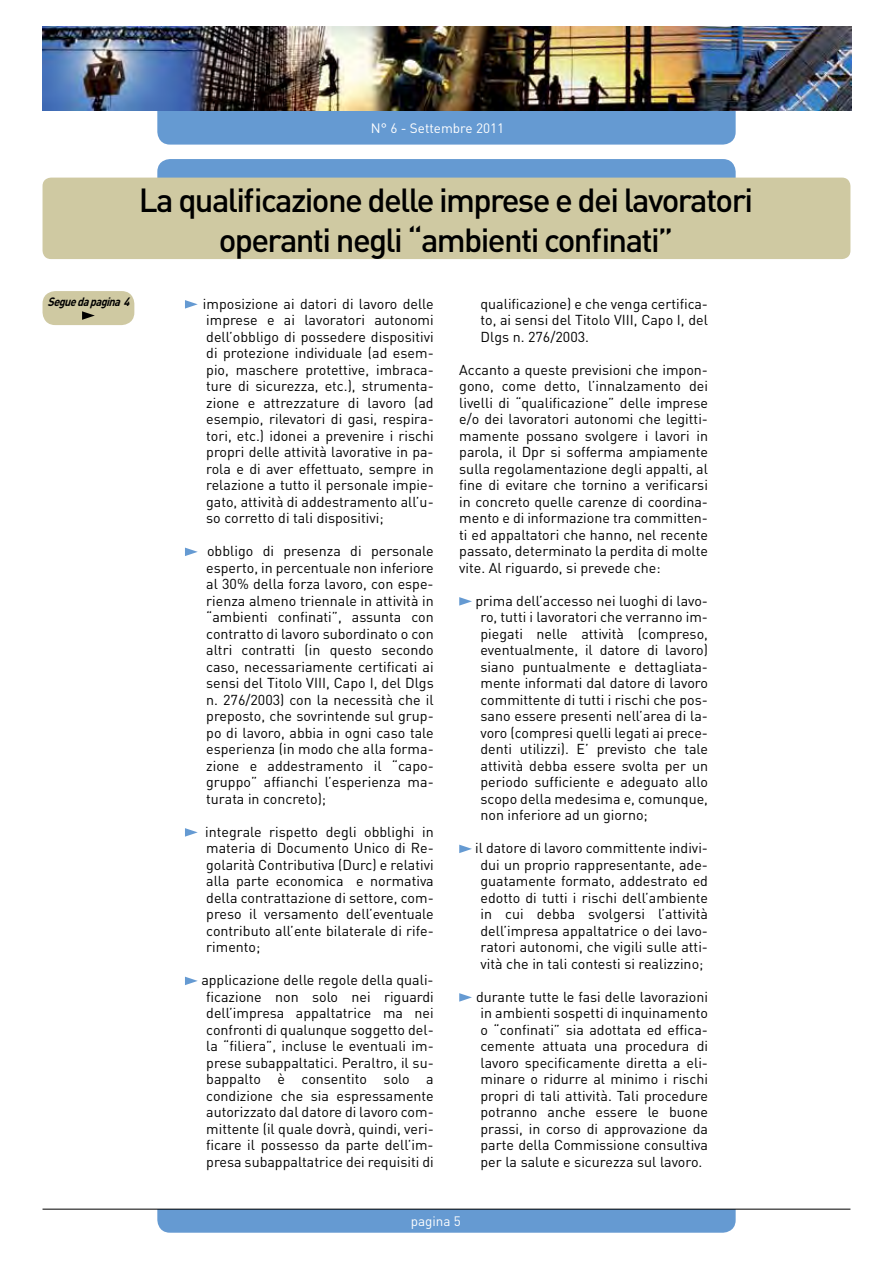
<style>
.page{position:relative;width:893px;height:1263px;background:#fff}
.page>*{position:absolute;margin:0;border:0;box-sizing:border-box;transform-origin:0 0}
.t1{font:500 33px/39.6px "DIN";letter-spacing:-.05em;color:#000;text-align:center}
.t2{font:14.25px/16.5px "DIN";color:#000;text-align:justify}
.t3{font:13.5px "DIN";color:#fff}
.t4{font:italic 700 12px "DIN";color:#000;scale:.9 1}
</style>
<div class="page">
<div style="left:157px;top:1165px;width:579px;height:68px;background:#659ad2;border-radius:13px"></div>
<div style="left:142px;top:1151px;width:608px;height:58px;background:#fff"></div>
<div style="left:157px;top:159px;width:579px;height:68px;background:#659ad2;border-radius:13px"></div>
<div style="left:157px;top:77px;width:579px;height:68px;background:#659ad2;border-radius:13px"></div>
<hr style="left:43px;top:1209px;width:807px;height:1px;background:#000">
<img style="left:43px;top:26px;width:808px;height:84px">
<svg style="left:185px;top:300px;width:13px;height:9px"></svg>
<svg style="left:185px;top:548px;width:13px;height:8px"></svg>
<svg style="left:185px;top:828px;width:13px;height:9px"></svg>
<svg style="left:185px;top:977px;width:13px;height:8px"></svg>
<svg style="left:459px;top:597px;width:13px;height:9px"></svg>
<svg style="left:459px;top:845px;width:13px;height:8px"></svg>
<svg style="left:459px;top:993px;width:13px;height:9px"></svg>
<div style="left:43px;top:291px;width:91px;height:34px;background:#cfc9a2;border-radius:13px"></div>
<svg style="left:82px;top:311px;width:13px;height:9px"></svg>
<div style="left:43px;top:178px;width:807px;height:81px;background:#cfc9a2;border-radius:9px"></div>
<p class="t3" style="left:371px;top:120px;width:135px">N° 6 - Settembre 2011</p>
<h1 class="t1" style="left:139px;top:179px;width:616px">La qualificazione delle imprese e dei lavoratori operanti negli “ambienti confinati”</h1>
<p class="t4" style="left:48px;top:294px;width:97px">Seguedapagina4</p>
<p class="t2" style="left:203px;top:295px;width:232px">imposizione ai datori di lavoro delle imprese e ai lavoratori autonomi dell’obbligo di possedere dispositivi di protezione individuale (ad esem&shy;pio, maschere protettive, imbraca&shy;ture di sicurezza, etc.), strumenta&shy;zione e attrezzature di lavoro (ad esempio, rilevatori di gasi, respira&shy;tori, etc.) idonei a prevenire i rischi propri delle attività lavorative in pa&shy;rola e di aver effettuato, sempre in relazione a tutto il personale impie&shy;gato, attività di addestramento all’u&shy;so corretto di tali dispositivi;</p>
<p class="t2" style="left:206px;top:542px;width:229px">obbligo di presenza di personale esperto, in percentuale non inferiore al 30% della forza lavoro, con espe&shy;rienza almeno triennale in attività in “ambienti confinati”, assunta con contratto di lavoro subordinato o con altri contratti (in questo secondo caso, necessariamente certificati ai sensi del Titolo VIII, Capo I, del Dlgs n. 276/2003) con la necessità che il preposto, che sovrintende sul grup&shy;po di lavoro, abbia in ogni caso tale esperienza (in modo che alla forma&shy;zione e addestramento il “capo&shy;gruppo” affianchi l’esperienza ma&shy;turata in concreto);</p>
<p class="t2" style="left:205px;top:823px;width:230px">integrale rispetto degli obblighi in materia di Documento Unico di Re&shy;golarità Contributiva (Durc) e relativi alla parte economica e normativa della contrattazione di settore, com&shy;preso il versamento dell’eventuale contributo all’ente bilaterale di rife&shy;rimento;</p>
<p class="t2" style="left:201px;top:971px;width:234px;text-align:center">applicazione delle regole della quali&shy;ficazione non solo nei riguardi dell’impresa appaltatrice ma nei confronti di qualunque soggetto del&shy;la “filiera”, incluse le eventuali im&shy;prese subappaltatici. Peraltro, il su&shy;bappalto è consentito solo a condizione che sia espressamente autorizzato dal datore di lavoro com&shy;mittente (il quale dovrà, quindi, veri&shy;ficare il possesso da parte dell’im&shy;presa subappaltatrice dei requisiti di</p>
<p class="t2" style="left:480px;top:295px;width:229px">qualificazione) e che venga certifica&shy;to, ai sensi del Titolo VIII, Capo I, del Dlgs n. 276/2003.</p>
<p class="t2" style="left:459px;top:361px;width:250px">Accanto a queste previsioni che impon&shy;gono, come detto, l’innalzamento dei livelli di “qualificazione” delle imprese e/o dei lavoratori autonomi che legitti&shy;mamente possano svolgere i lavori in parola, il Dpr si sofferma ampiamente sulla regolamentazione degli appalti, al fine di evitare che tornino a verificarsi in concreto quelle carenze di coordina&shy;mento e di informazione tra committen&shy;ti ed appaltatori che hanno, nel recente passato, determinato la perdita di molte vite. Al riguardo, si prevede che:</p>
<p class="t2" style="left:480px;top:592px;width:229px;text-indent:-5px">prima dell’accesso nei luoghi di lavo&shy;ro, tutti i lavoratori che verranno im&shy;piegati nelle attività (compreso, eventualmente, il datore di lavoro) siano puntualmente e dettagliata&shy;mente informati dal datore di lavoro committente di tutti i rischi che pos&shy;sano essere presenti nell’area di la&shy;voro (compresi quelli legati ai prece&shy;denti utilizzi). E’ previsto che tale attività debba essere svolta per un periodo sufficiente e adeguato allo scopo della medesima e, comunque, non inferiore ad un giorno;</p>
<p class="t2" style="left:475px;top:839px;width:234px;text-align:center">il datore di lavoro committente indivi&shy;dui un proprio rappresentante, ade&shy;guatamente formato, addestrato ed edotto di tutti i rischi dell’ambiente in cui debba svolgersi l’attività dell’impresa appaltatrice o dei lavo&shy;ratori autonomi, che vigili sulle atti&shy;vità che in tali contesti si realizzino;</p>
<p class="t2" style="left:476px;top:988px;width:234px;text-align:center">durante tutte le fasi delle lavorazioni in ambienti sospetti di inquinamento o “confinati” sia adottata ed effica&shy;cemente attuata una procedura di lavoro specificamente diretta a eli&shy;minare o ridurre al minimo i rischi propri di tali attività. Tali procedure potranno anche essere le buone prassi, in corso di approvazione da parte della Commissione consultiva per la salute e sicurezza sul lavoro.</p>
<p class="t3" style="left:411px;top:1213px;width:52px">pagina 5</p>
</div>
